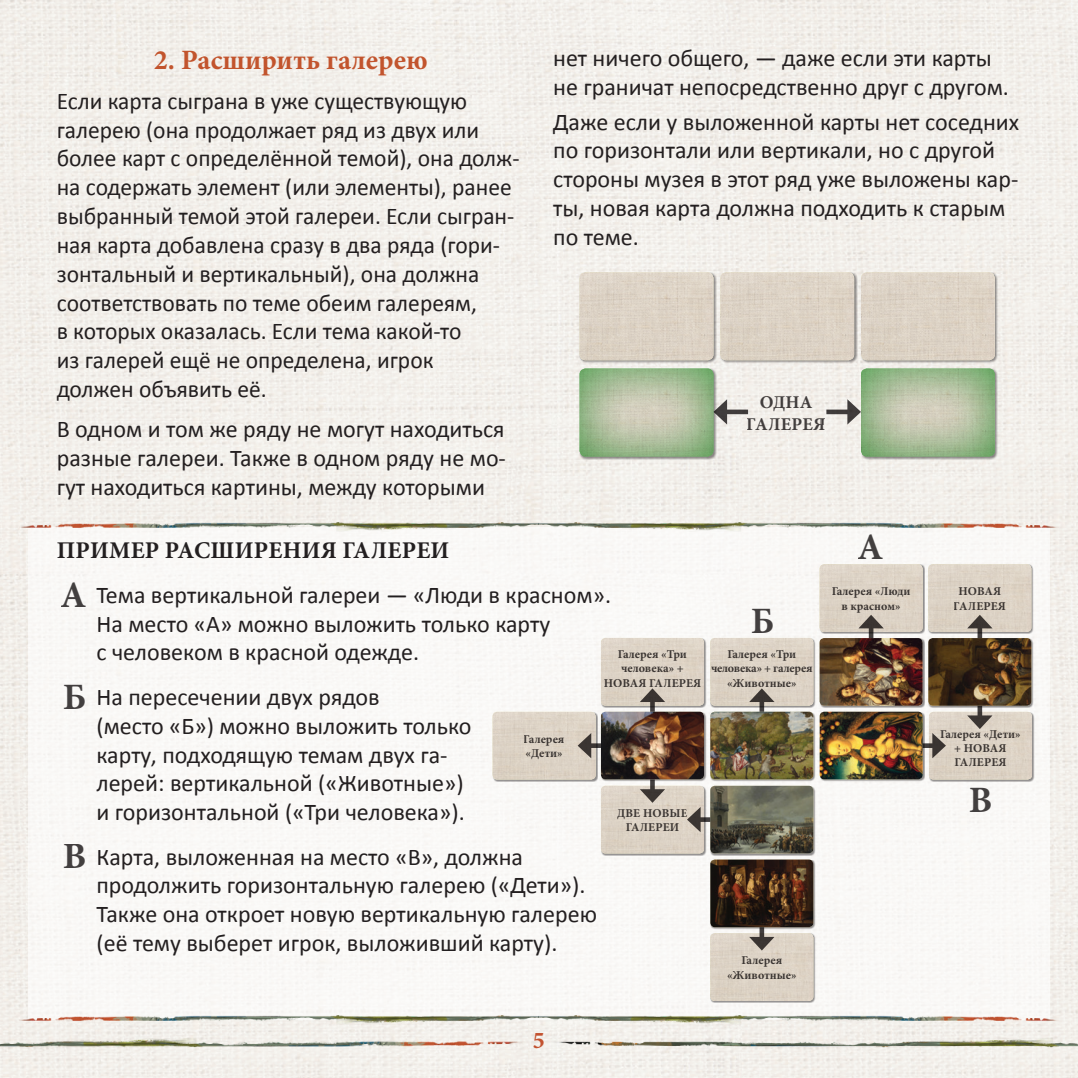
<style>
.page{position:relative;width:1078px;height:1078px;background:#fff}
.page>*{position:absolute;margin:0;border:0;box-sizing:border-box;transform-origin:0 0}
.t1{font:700 37.2px "Minion Pro";color:#231f20}
.t2{font:700 28px "Minion Pro";color:#c2542d}
.t3{font:24px/28.8px "Calibri";color:#231f20}
.t4{font:700 24px "Minion Pro";letter-spacing:.01em;color:#231f20}
.t5{font:700 24px "Minion Pro";color:#c3522f}
.t6{font:700 18px/21.6px "Minion Pro";letter-spacing:.01em;color:#231f20;text-align:center}
.t7{font:700 12px/14.4px "Minion Pro";color:#231f20;text-align:center}
.s1{font-family:"Minion Pro";font-weight:700;font-size:37.2px}
</style>
<div class="page">
<img style="left:0;top:0;width:1077px;height:1077px">
<img style="left:0;top:1019px;width:531px;height:43px">
<img style="left:539px;top:1019px;width:538px;height:49px">
<div style="left:28px;top:527px;width:1021px;height:492px;background:#f9f9f7"></div>
<img style="left:19px;top:993px;width:1038px;height:48px">
<img style="left:19px;top:500px;width:1038px;height:49px">
<div style="left:710px;top:859px;width:105px;height:70px;background:#231f20;opacity:.5"></div>
<img style="left:710px;top:859px;width:103px;height:68px">
<div style="left:710px;top:785px;width:105px;height:70px;background:#231f20;opacity:.5"></div>
<img style="left:710px;top:785px;width:103px;height:68px">
<div style="left:710px;top:711px;width:105px;height:70px;background:#231f20;opacity:.5"></div>
<img style="left:710px;top:711px;width:103px;height:68px">
<div style="left:819px;top:638px;width:105px;height:69px;background:#231f20;opacity:.5"></div>
<img style="left:819px;top:638px;width:103px;height:67px">
<div style="left:928px;top:638px;width:105px;height:69px;background:#231f20;opacity:.5"></div>
<img style="left:928px;top:638px;width:103px;height:67px">
<div style="left:819px;top:711px;width:105px;height:70px;background:#231f20;opacity:.5"></div>
<img style="left:819px;top:711px;width:103px;height:68px">
<div style="left:601px;top:711px;width:105px;height:70px;background:#231f20;opacity:.5"></div>
<img style="left:600px;top:711px;width:103px;height:68px">
<div style="left:710px;top:933px;width:105px;height:69px;background:#231f20;opacity:.5"></div>
<div style="left:710px;top:933px;width:103px;height:67px;background:#dcd2c5"></div>
<div style="left:710px;top:637px;width:105px;height:70px;background:#231f20;opacity:.5"></div>
<div style="left:710px;top:637px;width:103px;height:68px;background:#ddd2c5"></div>
<div style="left:819px;top:564px;width:105px;height:70px;background:#231f20;opacity:.5"></div>
<div style="left:819px;top:564px;width:103px;height:68px;background:#ddd2c5"></div>
<div style="left:928px;top:564px;width:105px;height:70px;background:#231f20;opacity:.5"></div>
<div style="left:928px;top:564px;width:103px;height:68px;background:#ddd2c5"></div>
<div style="left:601px;top:637px;width:105px;height:70px;background:#231f20;opacity:.5"></div>
<div style="left:600px;top:637px;width:103px;height:68px;background:#ddd2c5"></div>
<div style="left:492px;top:711px;width:105px;height:70px;background:#231f20;opacity:.5"></div>
<div style="left:492px;top:711px;width:103px;height:68px;background:#ddd2c5"></div>
<div style="left:928px;top:711px;width:105px;height:70px;background:#231f20;opacity:.5"></div>
<div style="left:928px;top:711px;width:103px;height:68px;background:#ddd2c5"></div>
<div style="left:601px;top:785px;width:105px;height:70px;background:#231f20;opacity:.5"></div>
<div style="left:601px;top:785px;width:102px;height:68px;background:#dcd2c5"></div>
<div style="left:759px;top:927px;width:5px;height:13px;background:#3e3a38"></div>
<svg style="left:749px;top:936px;width:25px;height:14px"></svg>
<svg style="left:759px;top:701px;width:5px;height:10px"></svg>
<svg style="left:749px;top:688px;width:25px;height:13px"></svg>
<svg style="left:868px;top:628px;width:5px;height:10px"></svg>
<svg style="left:858px;top:614px;width:25px;height:14px"></svg>
<svg style="left:977px;top:628px;width:4px;height:10px"></svg>
<svg style="left:966px;top:614px;width:26px;height:14px"></svg>
<svg style="left:977px;top:705px;width:4px;height:10px"></svg>
<svg style="left:966px;top:715px;width:26px;height:14px"></svg>
<svg style="left:650px;top:701px;width:4px;height:10px"></svg>
<svg style="left:639px;top:688px;width:26px;height:13px"></svg>
<svg style="left:591px;top:743px;width:9px;height:4px"></svg>
<svg style="left:577px;top:732px;width:14px;height:26px"></svg>
<svg style="left:922px;top:743px;width:10px;height:4px"></svg>
<svg style="left:932px;top:732px;width:13px;height:26px"></svg>
<svg style="left:650px;top:779px;width:4px;height:10px"></svg>
<svg style="left:639px;top:789px;width:26px;height:13px"></svg>
<svg style="left:700px;top:817px;width:10px;height:4px"></svg>
<svg style="left:686px;top:806px;width:14px;height:26px"></svg>
<div style="left:579px;top:272px;width:137px;height:91px;background:#231f20;opacity:.5"></div>
<img style="left:579px;top:272px;width:134px;height:88px">
<div style="left:720px;top:272px;width:137px;height:91px;background:#231f20;opacity:.5"></div>
<img style="left:720px;top:272px;width:133px;height:88px">
<div style="left:860px;top:272px;width:138px;height:91px;background:#231f20;opacity:.5"></div>
<img style="left:860px;top:272px;width:134px;height:88px">
<div style="left:579px;top:368px;width:137px;height:91px;background:#231f20;opacity:.5"></div>
<svg style="left:576px;top:366px;width:138px;height:92px;background:#aabe9b"></svg>
<div style="left:860px;top:368px;width:138px;height:91px;background:#231f20;opacity:.5"></div>
<svg style="left:857px;top:366px;width:138px;height:92px;background:#acbf9c"></svg>
<div style="left:826px;top:409px;width:25px;height:5px;background:#3f3b3b"></div>
<svg style="left:847px;top:399px;width:13px;height:25px"></svg>
<div style="left:722px;top:409px;width:26px;height:5px;background:#403d3c"></div>
<svg style="left:713px;top:399px;width:14px;height:25px"></svg>
<p class="t2" style="left:154px;top:40px;width:275px">2. Расширить галерею</p>
<p class="t3" style="left:57px;top:86px;width:464px">Если карта сыграна в уже существующую галерею (она продолжает ряд из двух или более карт с определённой темой), она долж&shy;на содержать элемент (или элементы), ранее выбранный темой этой галереи. Если сыгран&shy;ная карта добавлена сразу в два ряда (гори&shy;зонтальный и вертикальный), она должна соответствовать по теме обеим галереям,<br>в которых оказалась. Если тема какой-то<br>из галерей ещё не определена, игрок<br>должен объявить её.</p>
<p class="t3" style="left:57px;top:415px;width:450px;text-align:justify">В одном и том же ряду не могут находиться разные галереи. Также в одном ряду не мо&shy;гут находиться картины, между которыми</p>
<p class="t3" style="left:553px;top:44px;width:457px">нет ничего общего, — даже если эти карты не граничат непосредственно друг с другом.</p>
<p class="t3" style="left:553px;top:107px;width:467px">Даже если у выложенной карты нет соседних по горизонтали или вертикали, но с другой стороны музея в этот ряд уже выложены кар&shy;ты, новая карта должна подходить к старым по теме.</p>
<p class="t6" style="left:746px;top:391px;width:80px">ОДНА<br>ГАЛЕРЕЯ</p>
<h1 class="t1" style="left:857px;top:520px;width:28px">А</h1>
<p class="t4" style="left:57px;top:533px;width:394px">ПРИМЕР РАСШИРЕНИЯ ГАЛЕРЕИ</p>
<p class="t3" style="left:96px;top:580px;width:516px;text-indent:-35px"><span class="s1">А</span> Тема вертикальной галереи — «Люди в красном».<br>На место «А» можно выложить только карту<br>с человеком в красной одежде.</p>
<p class="t3" style="left:96px;top:682px;width:376px;text-indent:-34px"><span class="s1">Б</span> На пересечении двух рядов<br>(место «Б») можно выложить только карту, подходящую темам двух га&shy;лерей: вертикальной («Животные») и горизонтальной («Три человека»).</p>
<p class="t3" style="left:96px;top:842px;width:502px;text-indent:-34px"><span class="s1">В</span> Карта, выложенная на место «В», должна продолжить горизонтальную галерею («Дети»).<br>Также она откроет новую вертикальную галерею (её тему выберет игрок, выложивший карту).</p>
<p class="t7" style="left:831px;top:584px;width:80px">Галерея «Люди в красном»</p>
<p class="t7" style="left:953px;top:584px;width:54px">НОВАЯ<br>ГАЛЕРЕЯ</p>
<h1 class="t1" style="left:750px;top:594px;width:25px">Б</h1>
<p class="t7" style="left:603px;top:646px;width:99px">Галерея «Три человека» +<br>НОВАЯ ГАЛЕРЕЯ</p>
<p class="t7" style="left:710px;top:646px;width:103px">Галерея «Три человека» + галерея «Животные»</p>
<p class="t7" style="left:523px;top:731px;width:42px;text-align:left">Галерея «Дети»</p>
<p class="t7" style="left:940px;top:726px;width:82px">Галерея «Дети» + НОВАЯ<br>ГАЛЕРЕЯ</p>
<h1 class="t1" style="left:968px;top:773px;width:25px">В</h1>
<p class="t7" style="left:617px;top:805px;width:72px">ДВЕ НОВЫЕ<br>ГАЛЕРЕИ</p>
<p class="t7" style="left:727px;top:952px;width:71px">Галерея «Животные»</p>
<p class="t5" style="left:532px;top:1023px;width:13px">5</p>
</div>
